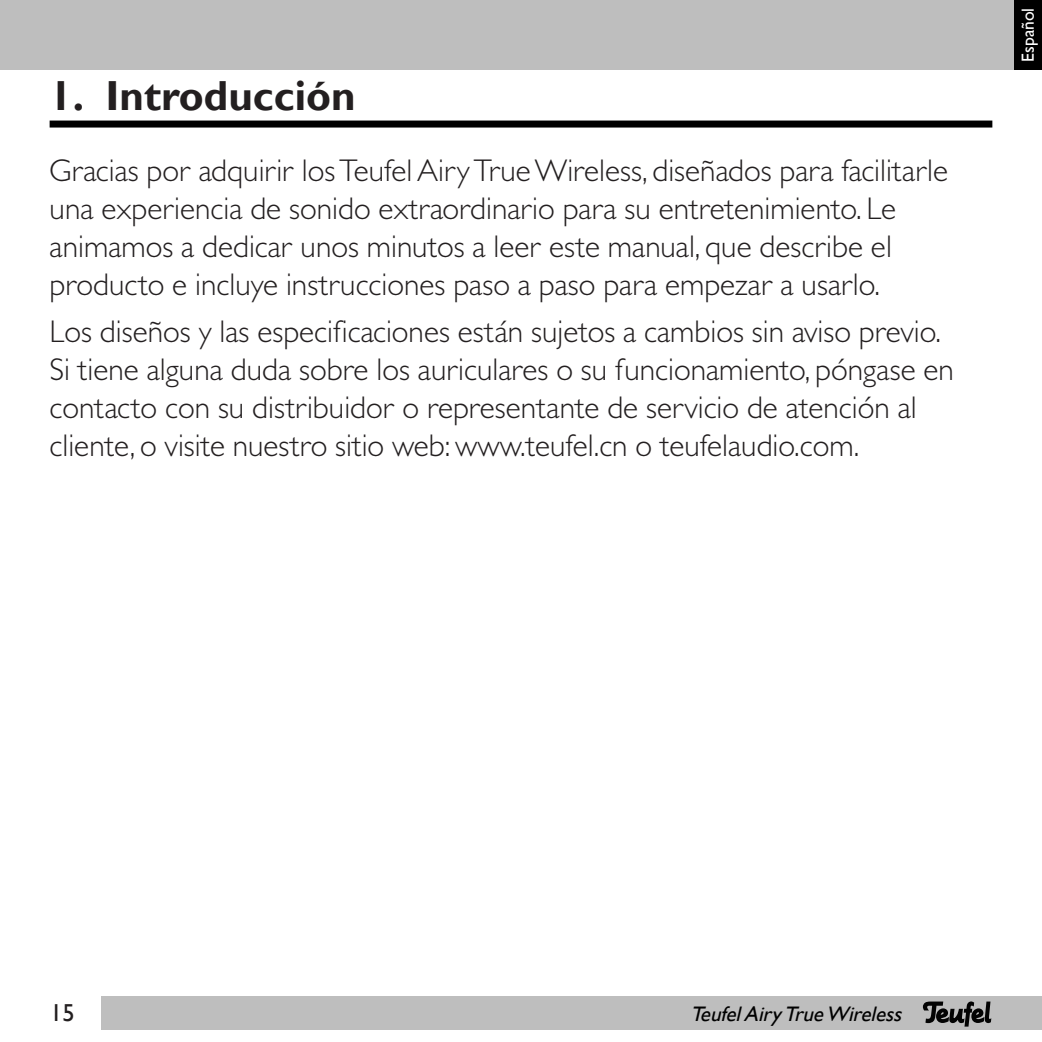
<style>
.page{position:relative;width:1042px;height:1042px;background:#fff}
.page>*{position:absolute;margin:0;border:0;box-sizing:border-box;transform-origin:0 0}
.Heading_1{font:700 42px "Gill Sans";color:#231f20}
.Text{font:300 31.5px/37.8px "Gill Sans MT Pro";color:#231f20}
.t1{font:24.5px "Gill Sans";color:#231f20}
.t2{font:italic 21px "Gill Sans";color:#000}
.t3{font:17.5px "Gill Sans";color:#fff}
</style>
<div class="page">
<div style="left:0;top:0;width:1015px;height:69px;background:#bebebe"></div>
<div style="left:50px;top:121px;width:942px;height:7px;background:#000"></div>
<div style="left:1014px;top:0;width:28px;height:69px;background:#000"></div>
<div style="left:101px;top:996px;width:941px;height:33px;background:#bebebe"></div>
<svg style="left:923px;top:1001px;width:68px;height:25px"></svg>
<p class="Heading_1" style="left:50px;top:70px;width:308px">1. Introducción</p>
<p class="Text" style="left:50px;top:151px;width:900px">Gracias por adquirir los Teufel Airy True Wireless, diseñados para facilitarle una experiencia de sonido extraordinario para su entretenimiento. Le animamos a dedicar unos minutos a leer este manual, que describe el producto e incluye instrucciones paso a paso para empezar a usarlo.</p>
<p class="Text" style="left:50px;top:312px;width:906px">Los diseños y las especificaciones están sujetos a cambios sin aviso previo.<br>Si tiene alguna duda sobre los auriculares o su funcionamiento, póngase en contacto con su distribuidor o representante de servicio de atención al cliente, o visite nuestro sitio web: www.teufel.cn o teufelaudio.com.</p>
<p class="t3" style="left:1018px;top:62px;width:55px;rotate:-90deg">Español</p>
<p class="t1" style="left:50px;top:999px;width:26px">15</p>
<p class="t2" style="left:690px;top:1002px;width:218px">TeufelAiryTrueWireless</p>
</div>
